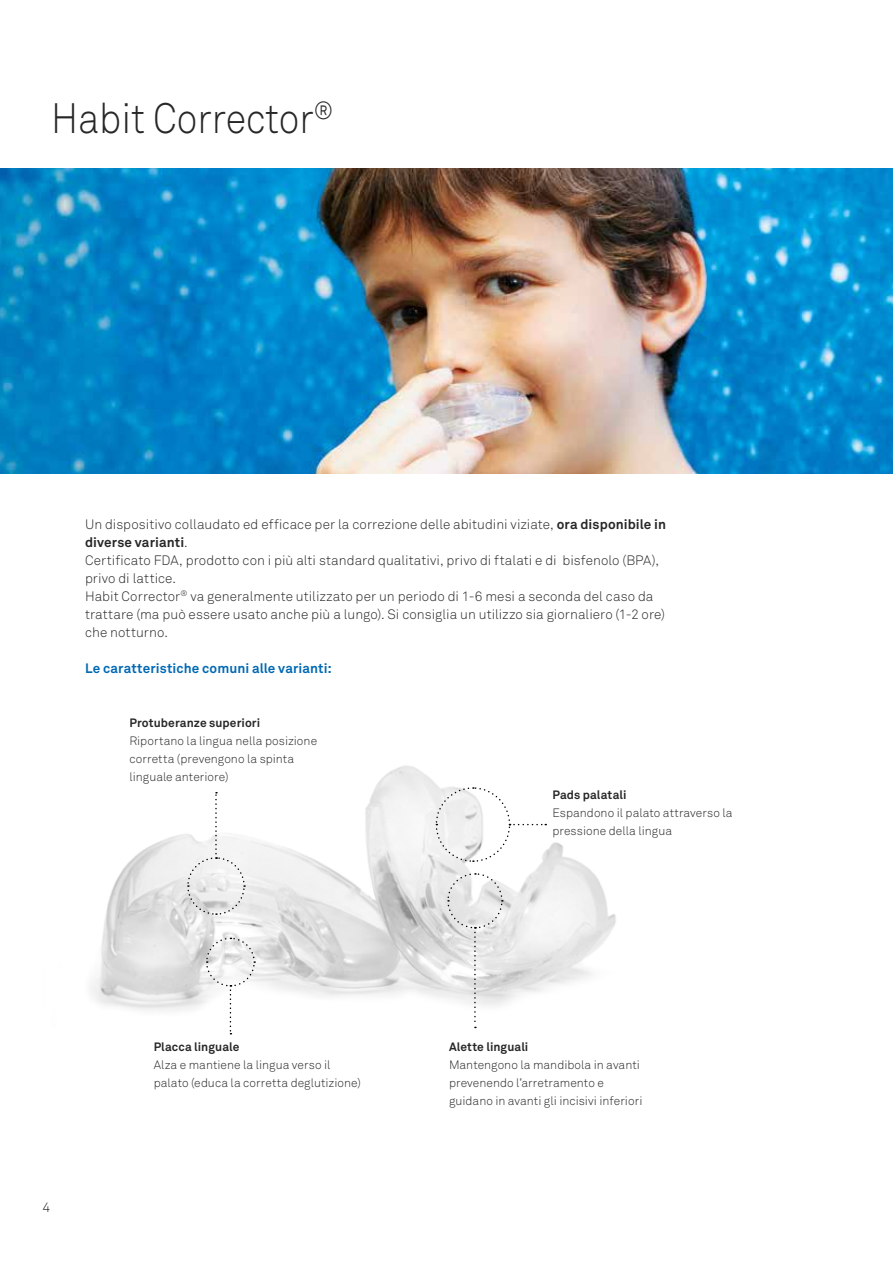
<style>
.page{position:relative;width:893px;height:1263px;background:#fff}
.page>*{position:absolute;margin:0;border:0;box-sizing:border-box;transform-origin:0 0}
.t1{font:42px "Akkurat Light Pro";color:#282727;scale:.9 1}
.t2{font:13.5px/18px "Akkurat Light Pro";letter-spacing:.005em;color:#282727}
.t3{font:700 13.5px "Akkurat Pro";letter-spacing:.01em;color:#0069b4}
.t4{font:700 13.5px "Akkurat Pro";letter-spacing:.01em;color:#282727}
.t5{font:12px/18px "Akkurat Light Pro";letter-spacing:.005em;color:#282727}
.t6{font:700 12px "Akkurat Pro";letter-spacing:.01em;color:#282727}
.s1{font-family:"Akkurat Pro";font-weight:700}
.s2{font-family:"Akkurat Light Pro";font-weight:400}
</style>
<div class="page">
<img style="left:91px;top:765px;width:525px;height:270px">
<svg style="left:435px;top:786px;width:111px;height:77px"></svg>
<svg style="left:446px;top:872px;width:57px;height:156px"></svg>
<svg style="left:205px;top:937px;width:51px;height:97px"></svg>
<svg style="left:186px;top:792px;width:60px;height:124px"></svg>
<img style="left:0;top:169px;width:893px;height:304px">
<h1 class="t1" style="left:51px;top:93px;width:315px">Habit Corrector<sup>®</sup></h1>
<p class="t2" style="left:85px;top:515px;width:582px">Un dispositivo collaudato ed efficace per la correzione delle abitudini viziate, <span class="s1">ora disponibile in</span></p>
<p class="t4" style="left:85px;top:533px;width:104px">diverse varianti<span class="s2">.</span></p>
<p class="t2" style="left:85px;top:551px;width:582px">Certificato FDA, prodotto con i più alti standard qualitativi, privo di ftalati e di bisfenolo (BPA), privo di lattice.<br>Habit Corrector<sup>®</sup> va generalmente utilizzato per un periodo di 1-6 mesi a seconda del caso da trattare (ma può essere usato anche più a lungo). Si consiglia un utilizzo sia giornaliero (1-2 ore) che notturno.</p>
<p class="t3" style="left:85px;top:659px;width:248px">Le caratteristiche comuni alle varianti:</p>
<p class="t6" style="left:129px;top:715px;width:132px">Protuberanze superiori</p>
<p class="t5" style="left:129px;top:732px;width:189px">Riportano la lingua nella posizione corretta (prevengono la spinta linguale anteriore)</p>
<p class="t2" style="left:43px;top:1198px;width:9px">4</p>
<p class="t6" style="left:154px;top:1039px;width:87px">Placca linguale</p>
<p class="t5" style="left:154px;top:1056px;width:209px">Alza e mantiene la lingua verso il palato (educa la corretta deglutizione)</p>
<p class="t6" style="left:552px;top:787px;width:76px">Pads palatali</p>
<p class="t5" style="left:552px;top:804px;width:182px">Espandono il palato attraverso la pressione della lingua</p>
<p class="t6" style="left:449px;top:1039px;width:81px">Alette linguali</p>
<p class="t5" style="left:449px;top:1056px;width:195px">Mantengono la mandibola in avanti prevenendo l’arretramento e guidano in avanti gli incisivi inferiori</p>
</div>
